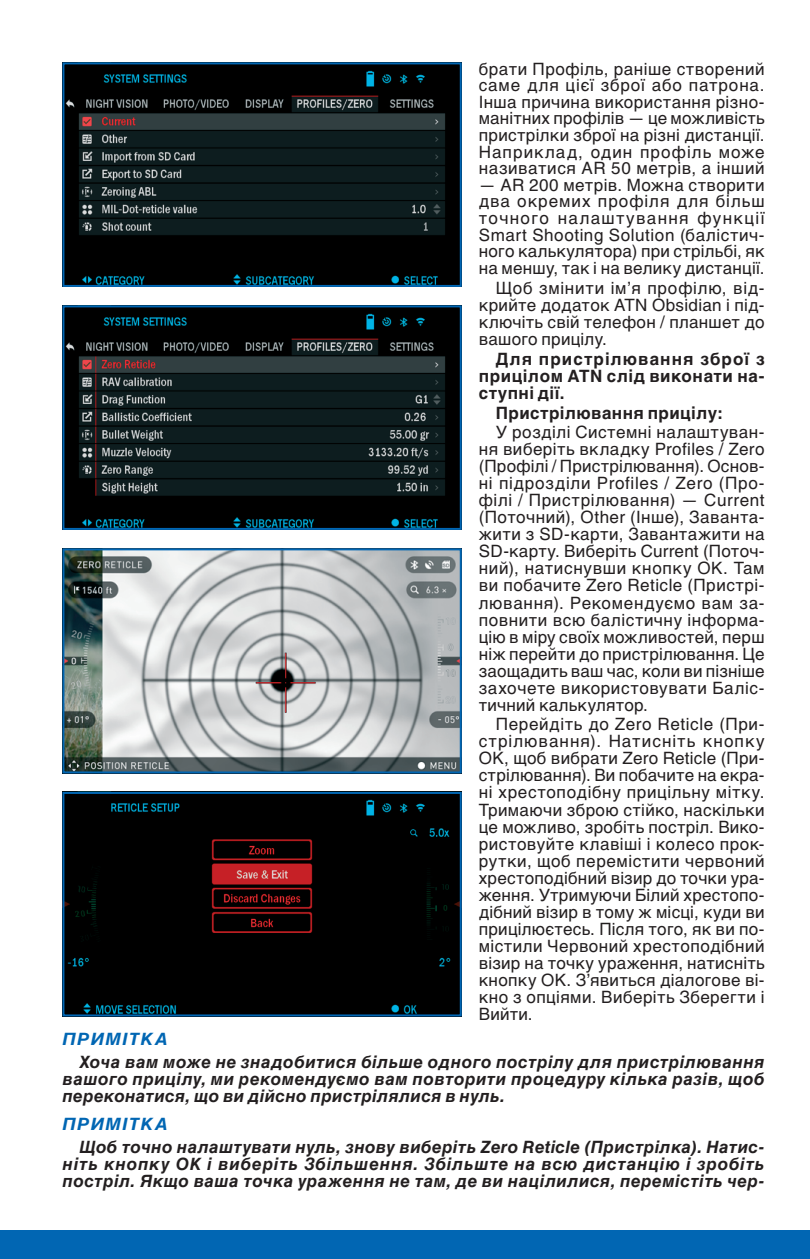
<style>
.page{position:relative;width:810px;height:1259px;background:#fff}
.page>*{position:absolute;margin:0;border:0;box-sizing:border-box;transform-origin:0 0}
.t1{font:17px/17px "Helvetica C";letter-spacing:.02em;color:#231f20;text-align:justify}
.t2{font:italic 700 17px/17px "Helvetica C";letter-spacing:.025em;color:#231f20;text-align:justify}
.t3{font:700 17px/17px "Helvetica C";letter-spacing:.03em;color:#231f20;text-align:justify}
.t4{font:italic 700 17px "Helvetica C";letter-spacing:.075em;color:#0166b3;scale:1.1 1}
</style>
<div class="page">
<div style="left:0;top:1230px;width:809px;height:28px;background:#0166b3"></div>
<img style="left:65px;top:794px;width:393px;height:219px">
<div style="left:62px;top:791px;width:399px;height:225px;border:2px solid #0166b3"></div>
<img style="left:65px;top:308px;width:393px;height:219px">
<div style="left:62px;top:305px;width:399px;height:225px;border:2px solid #0166b3"></div>
<img style="left:65px;top:551px;width:393px;height:219px">
<div style="left:62px;top:548px;width:399px;height:225px;border:2px solid #0166b3"></div>
<img style="left:65px;top:65px;width:393px;height:219px">
<div style="left:62px;top:62px;width:399px;height:225px;border:2px solid #0166b3"></div>
<p class="t1" style="left:478px;top:60px;width:287px">брати Профіль, раніше створений саме для цієї зброї або патрона.<br>Інша причина використання різно&shy;манітних профілів — це можливість пристрілки зброї на різні дистанції.<br>Наприклад, один профіль може називатися AR 50 метрів, а інший</p>
<p class="t1" style="left:478px;top:177px;width:287px">— AR 200 метрів. Можна створити два окремих профіля для більш точного налаштування функції Smart Shooting Solution (балістич&shy;ного калькулятора) при стрільбі, як на меншу, так і на велику дистанції.</p>
<p class="t1" style="left:478px;top:279px;width:287px;text-indent:17px">Щоб змінити ім’я профілю, від&shy;крийте додаток ATN Obsidian і під&shy;ключіть свій телефон / планшет до вашого прицілу.</p>
<p class="t3" style="left:478px;top:350px;width:287px;text-indent:17px">Для пристрілювання зброї з прицілом ATN слід виконати на&shy;ступні дії.</p>
<p class="t3" style="left:495px;top:404px;width:228px">Пристрілювання прицілу:</p>
<p class="t1" style="left:478px;top:424px;width:287px;text-indent:17px">У розділі Системні налаштуван&shy;ня виберіть вкладку Profiles / Zero (Профілі / Пристрілювання). Основ&shy;ні підрозділи Profiles / Zero (Про&shy;філі / Пристрілювання) — Current (Поточний), Other (Інше), Заванта&shy;жити з SD-карти, Завантажити на SD-карту. Виберіть Current (Поточ&shy;ний), натиснувши кнопку ОК. Там ви побачите Zero Reticle (Пристрі&shy;лювання). Рекомендуємо вам за&shy;повнити всю балістичну інформа&shy;цію в міру своїх можливостей, перш ніж перейти до пристрілювання. Це заощадить ваш час, коли ви пізніше захочете використовувати Баліс&shy;тичний калькулятор.</p>
<p class="t1" style="left:478px;top:716px;width:287px;text-indent:17px">Перейдіть до Zero Reticle (При&shy;стрілювання). Натисніть кнопку OK, щоб вибрати Zero Reticle (При&shy;стрілювання). Ви побачите на екра&shy;ні хрестоподібну прицільну мітку.<br>Тримаючи зброю стійко, наскільки це можливо, зробіть постріл. Вико&shy;ристовуйте клавіші і колесо прок&shy;рутки, щоб перемістити червоний хрестоподібний візир до точки ура&shy;ження. Утримуючи Білий хрестопо&shy;дібний візир в тому ж місці, куди ви прицілюєтесь. Після того, як ви по&shy;містили Червоний хрестоподібний візир на точку ураження, натисніть кнопку OK. З’явиться діалогове ві&shy;кно з опціями. Виберіть Зберегти і Вийти.</p>
<p class="t4" style="left:62px;top:1029px;width:97px">ПРИМІТКА</p>
<p class="t2" style="left:62px;top:1053px;width:703px;text-indent:17px">Хоча вам може не знадобитися більше одного пострілу для пристрілювання вашого прицілу, ми рекомендуємо вам повторити процедуру кілька разів, щоб переконатися, що ви дійсно пристрілялися в нуль.</p>
<p class="t4" style="left:62px;top:1114px;width:97px">ПРИМІТКА</p>
<p class="t2" style="left:62px;top:1138px;width:703px;text-indent:17px">Щоб точно налаштувати нуль, знову виберіть Zero Reticle (Пристрілка). Натис&shy;ніть кнопку ОК і виберіть Збільшення. Збільште на всю дистанцію і зробіть постріл. Якщо ваша точка ураження не там, де ви націлилися, перемістіть чер-</p>
</div>
